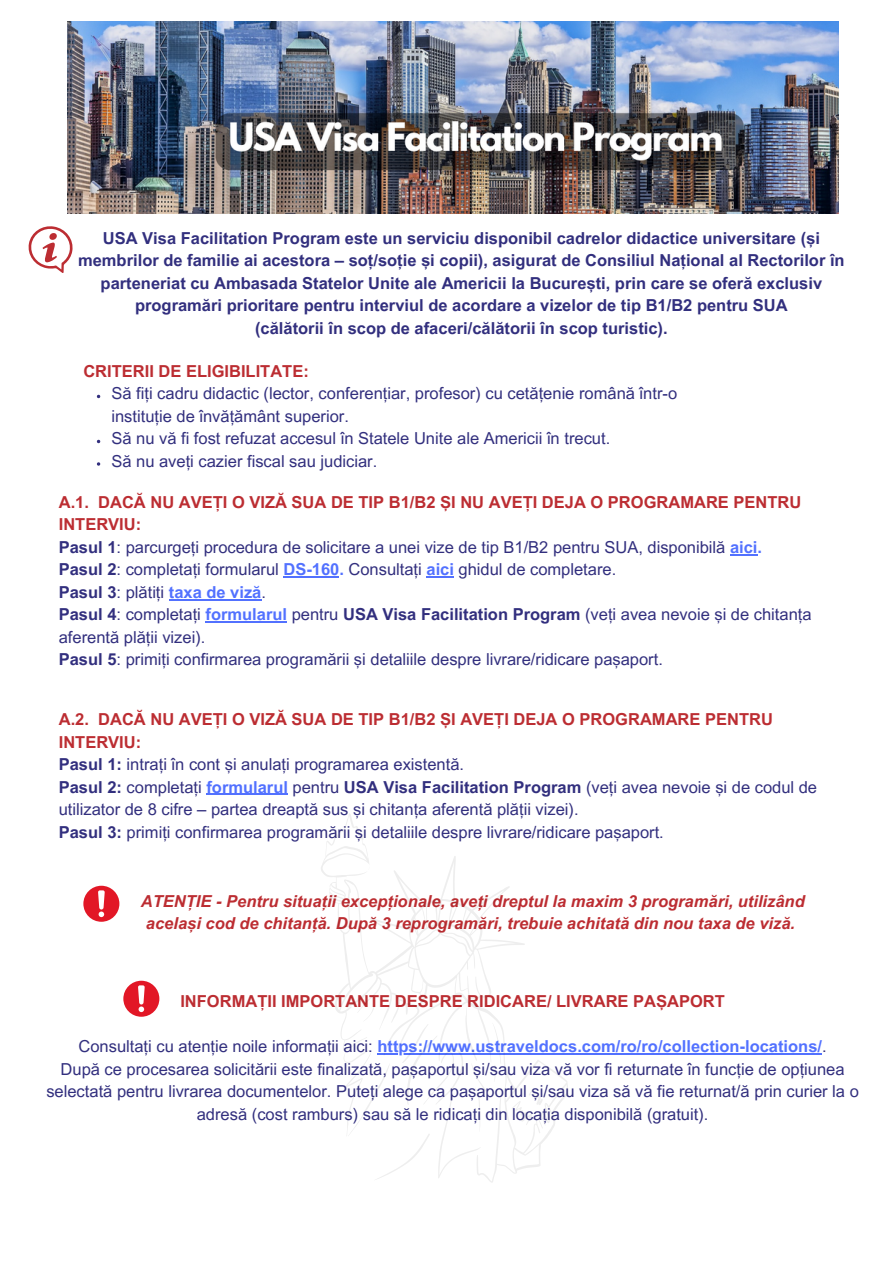
<style>
.page{position:relative;width:893px;height:1264px;background:#fff}
.page>*{position:absolute;margin:0;border:0;box-sizing:border-box;transform-origin:0 0}
.t1{font:16.5px/22.5px "Arial MT Pro";color:#322f7e}
.t2{font:700 16.5px/22.5px "Arial MT Pro";color:#322f7e;text-align:center}
.t3{font:700 16.5px/22.5px "Arial MT Pro";color:#bc2d32}
.t4{font:italic 700 16.5px/22.5px "Arial MT Pro";color:#bc2d32;text-align:center}
.t5{font:700 16.5px "Arial MT Pro";color:#5271ff}
.s1{font-weight:700}
.s2{font-weight:700;color:#5271ff}
.s3{color:#322f7e}
.s4{font-weight:400;color:#322f7e}
</style>
<div class="page">
<div style="left:123px;top:980px;width:36px;height:36px;background:#e21726;border-radius:50%"></div>
<svg style="left:138px;top:985px;width:7px;height:27px"></svg>
<hr style="left:377px;top:1053px;width:445px;height:1px;background:#5271ff">
<div style="left:83px;top:885px;width:36px;height:36px;background:#e21726;border-radius:50%"></div>
<svg style="left:98px;top:890px;width:7px;height:27px"></svg>
<hr style="left:206px;top:793px;width:67px;height:2px;background:#5271ff">
<svg style="left:273px;top:793px;width:15px;height:2px"></svg>
<svg style="left:730px;top:554px;width:27px;height:1px"></svg>
<hr style="left:283px;top:576px;width:56px;height:1px;background:#5271ff">
<svg style="left:426px;top:576px;width:28px;height:1px"></svg>
<hr style="left:169px;top:599px;width:92px;height:1px;background:#5271ff">
<hr style="left:205px;top:621px;width:67px;height:1px;background:#5271ff">
<svg style="left:272px;top:621px;width:15px;height:1px"></svg>
<svg style="left:28px;top:226px;width:45px;height:47px"></svg>
<svg style="left:321px;top:813px;width:247px;height:369px"></svg>
<svg style="left:511px;top:1089px;width:32px;height:36px"></svg>
<svg style="left:336px;top:851px;width:6px;height:3px"></svg>
<svg style="left:343px;top:993px;width:160px;height:187px"></svg>
<img style="left:67px;top:21px;width:771px;height:193px">
<h2 class="t2" style="left:78px;top:229px;width:768px">USA Visa Facilitation Program este un serviciu disponibil cadrelor didactice universitare (și membrilor de familie ai acestora – soț/soție și copii), asigurat de Consiliul Național al Rectorilor în parteneriat cu Ambasada Statelor Unite ale Americii la București, prin care se oferă exclusiv programări prioritare pentru interviul de acordare a vizelor de tip B1/B2 pentru SUA<br>(călătorii în scop de afaceri/călătorii în scop turistic).</h2>
<p class="t3" style="left:83px;top:362px;width:227px">CRITERII DE ELIGIBILITATE:</p>
<p class="t1" style="left:111px;top:384px;width:567px">Să fiți cadru didactic (lector, conferențiar, profesor) cu cetățenie română într-o instituție de învățământ superior.<br>Să nu vă fi fost refuzat accesul în Statele Unite ale Americii în trecut.<br>Să nu aveți cazier fiscal sau judiciar.</p>
<p class="t3" style="left:59px;top:493px;width:744px">A.1. DACĂ NU AVEȚI O VIZĂ SUA DE TIP B1/B2 ȘI NU AVEȚI DEJA O PROGRAMARE PENTRU<br>INTERVIU:</p>
<p class="t1" style="left:59px;top:538px;width:704px"><span class="s1">Pasul 1</span>: parcurgeți procedura de solicitare a unei vize de tip B1/B2 pentru SUA, disponibilă <span class="s2">aici.</span></p>
<p class="t1" style="left:59px;top:560px;width:559px"><span class="s1">Pasul 2</span>: completați formularul <span class="s2">DS-160.</span> Consultați <span class="s2">aici</span> ghidul de completare.</p>
<p class="t5" style="left:59px;top:586px;width:209px"><span class="s3">Pasul 3</span><span class="s4">: plătiți</span> taxa de viză<span class="s4">.</span></p>
<p class="t1" style="left:59px;top:605px;width:754px"><span class="s1">Pasul 4</span>: completați <span class="s2">formularul</span> pentru <span class="s1">USA Visa Facilitation Program</span> (veți avea nevoie și de chitanța aferentă plății vizei).</p>
<p class="t1" style="left:59px;top:650px;width:605px"><span class="s1">Pasul 5</span>: primiți confirmarea programării și detaliile despre livrare/ridicare pașaport.</p>
<p class="t3" style="left:59px;top:710px;width:715px">A.2. DACĂ NU AVEȚI O VIZĂ SUA DE TIP B1/B2 ȘI AVEȚI DEJA O PROGRAMARE PENTRU<br>INTERVIU:</p>
<p class="t1" style="left:59px;top:755px;width:407px"><span class="s1">Pasul 1:</span> intrați în cont și anulați programarea existentă.</p>
<p class="t1" style="left:59px;top:777px;width:759px"><span class="s1">Pasul 2:</span> completați <span class="s2">formularul</span> pentru <span class="s1">USA Visa Facilitation Program</span> (veți avea nevoie și de codul de utilizator de 8 cifre – partea dreaptă sus și chitanța aferentă plății vizei).</p>
<p class="t1" style="left:59px;top:822px;width:606px"><span class="s1">Pasul 3:</span> primiți confirmarea programării și detaliile despre livrare/ridicare pașaport.</p>
<p class="t4" style="left:141px;top:891px;width:665px">ATENȚIE - Pentru situații excepționale, aveți dreptul la maxim 3 programări, utilizând același cod de chitanță. După 3 reprogramări, trebuie achitată din nou taxa de viză.</p>
<p class="t3" style="left:180px;top:992px;width:546px">INFORMAȚII IMPORTANTE DESPRE RIDICARE/ LIVRARE PAȘAPORT</p>
<p class="t5" style="left:79px;top:1040px;width:749px"><span class="s4">Consultați cu atenție noile informații aici:</span> https://www.ustraveldocs.com/ro/ro/collection-locations/<span class="s4">.</span></p>
<h2 class="t1" style="left:46px;top:1059px;width:813px;text-align:center">După ce procesarea solicitării este finalizată, pașaportul și/sau viza vă vor fi returnate în funcție de opțiunea selectată pentru livrarea documentelor. Puteți alege ca pașaportul și/sau viza să vă fie returnat/ă prin curier la o</h2>
<p class="t1" style="left:197px;top:1104px;width:513px">adresă (cost ramburs) sau să le ridicați din locația disponibilă (gratuit).</p>
</div>
